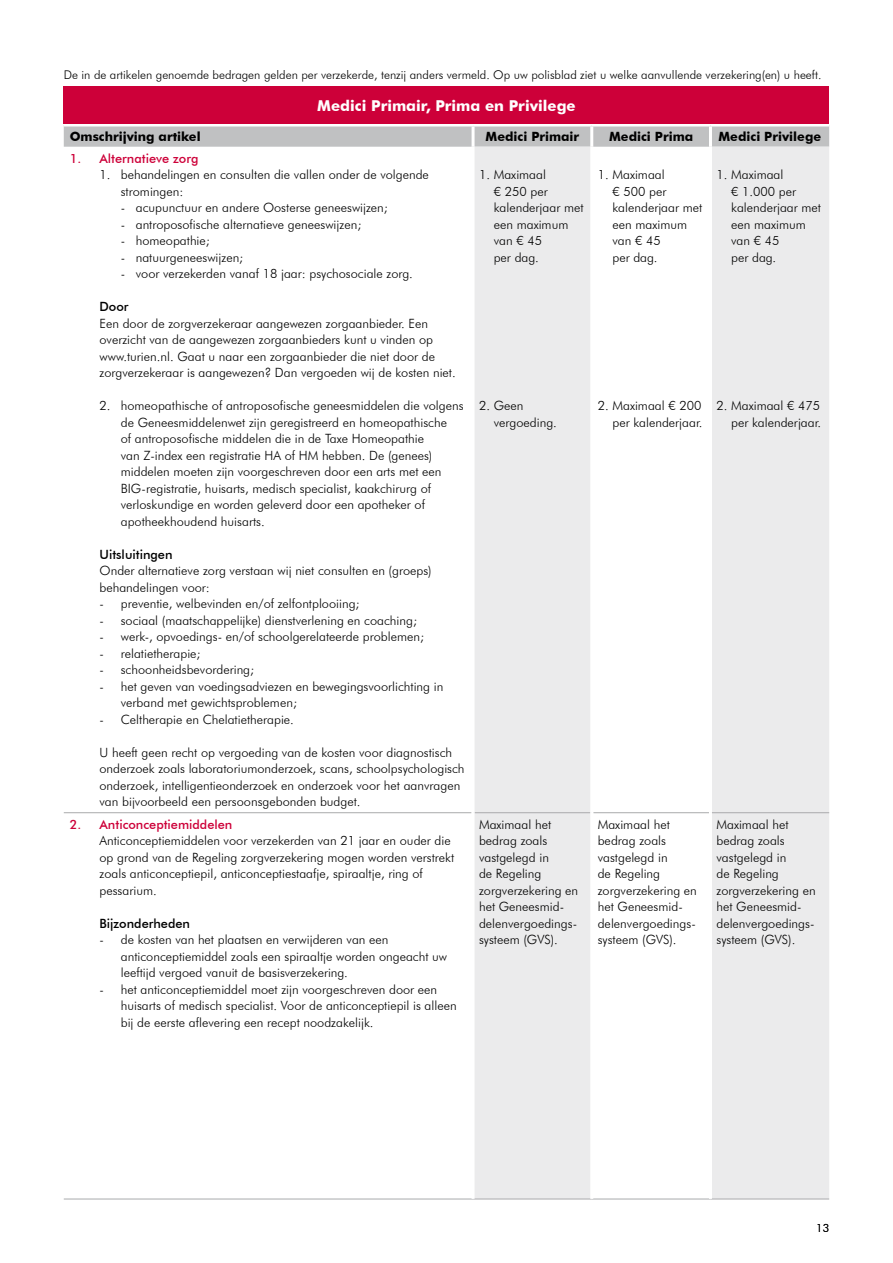
<style>
.page{position:relative;width:893px;height:1263px;background:#fff}
.page>*{position:absolute;margin:0;border:0;box-sizing:border-box;transform-origin:0 0}
.t1{font:700 15px "Futura BT";color:#fff}
.t2{font:300 12.75px/16.5px "Futura BT";color:#000}
.t3{font:700 12.75px "Futura BT";color:#000}
.t4{font:500 12.75px "Futura BT";color:#cd0039}
.t5{font:500 12.75px "Futura BT";color:#000}
.t6{font:300 12px "Futura BT";color:#000}
.t7{font:300 11.25px "Futura BT";color:#000}
</style>
<div class="page">
<svg style="left:64px;top:126px;width:765px;height:21px;background:#c2c3c4"></svg>
<svg style="left:475px;top:147px;width:354px;height:1052px;fill:#ebebec"></svg>
<hr style="left:64px;top:812px;width:408px;height:1px;background:#a9aaac">
<hr style="left:475px;top:812px;width:115px;height:1px;background:#a9aaac">
<hr style="left:593px;top:812px;width:116px;height:1px;background:#a9aaac">
<hr style="left:712px;top:812px;width:117px;height:1px;background:#a9aaac">
<hr style="left:64px;top:1199px;width:409px;height:1px;background:#a9aaac">
<hr style="left:592px;top:1199px;width:118px;height:1px;background:#a9aaac">
<hr style="left:473px;top:1199px;width:119px;height:1px;background:#a9aaac">
<hr style="left:710px;top:1199px;width:119px;height:1px;background:#a9aaac">
<hr style="left:709px;top:147px;width:3px;height:666px;background:#fff">
<hr style="left:709px;top:813px;width:3px;height:386px;background:#fff">
<hr style="left:590px;top:147px;width:3px;height:666px;background:#fff">
<hr style="left:590px;top:813px;width:3px;height:386px;background:#fff">
<hr style="left:472px;top:126px;width:3px;height:21px;background:#fff">
<hr style="left:590px;top:126px;width:3px;height:21px;background:#fff">
<hr style="left:709px;top:126px;width:3px;height:21px;background:#fff">
<div style="left:64px;top:86px;width:765px;height:37px;background:#cd0039"></div>
<p class="t6" style="left:64px;top:67px;width:759px">De in de artikelen genoemde bedragen gelden per verzekerde, tenzij anders vermeld. Op uw polisblad ziet u welke aanvullende verzekering(en) u heeft.</p>
<p class="t1" style="left:317px;top:96px;width:260px">Medici Primair, Prima en Privilege</p>
<p class="t3" style="left:70px;top:128px;width:133px">Omschrijving artikel</p>
<p class="t3" style="left:485px;top:128px;width:95px">Medici Primair</p>
<p class="t3" style="left:609px;top:128px;width:86px">Medici Prima</p>
<p class="t3" style="left:718px;top:128px;width:104px">Medici Privilege</p>
<p class="t4" style="left:70px;top:150px;width:130px">1. Alternatieve zorg</p>
<p class="t2" style="left:121px;top:166px;width:310px;text-indent:-21px">1. behandelingen en consulten die vallen onder de volgende stromingen:</p>
<p class="t2" style="left:121px;top:199px;width:269px">- acupunctuur en andere Oosterse geneeswijzen;</p>
<p class="t2" style="left:121px;top:216px;width:242px">- antroposofische alternatieve geneeswijzen;</p>
<p class="t2" style="left:121px;top:232px;width:91px">- homeopathie;</p>
<p class="t2" style="left:121px;top:249px;width:124px">- natuurgeneeswijzen;</p>
<p class="t2" style="left:121px;top:265px;width:294px">- voor verzekerden vanaf 18 jaar: psychosociale zorg.</p>
<p class="t5" style="left:100px;top:299px;width:31px">Door</p>
<p class="t2" style="left:100px;top:315px;width:358px">Een door de zorgverzekeraar aangewezen zorgaanbieder. Een overzicht van de aangewezen zorgaanbieders kunt u vinden op www.turien.nl. Gaat u naar een zorgaanbieder die niet door de zorgverzekeraar is aangewezen? Dan vergoeden wij de kosten niet.</p>
<p class="t2" style="left:121px;top:397px;width:344px;text-indent:-21px">2. homeopathische of antroposofische geneesmiddelen die volgens de Geneesmiddelenwet zijn geregistreerd en homeopathische<br>of antroposofische middelen die in de Taxe Homeopathie<br>van Z-index een registratie HA of HM hebben. De (genees) middelen moeten zijn voorgeschreven door een arts met een BIG-registratie, huisarts, medisch specialist, kaakchirurg of verloskundige en worden geleverd door een apotheker of apotheekhoudend huisarts.</p>
<p class="t5" style="left:100px;top:546px;width:75px">Uitsluitingen</p>
<p class="t2" style="left:100px;top:562px;width:334px">Onder alternatieve zorg verstaan wij niet consulten en (groeps) behandelingen voor:</p>
<p class="t2" style="left:100px;top:595px;width:262px">- preventie, welbevinden en/of zelfontplooiing;</p>
<p class="t2" style="left:100px;top:612px;width:319px">- sociaal (maatschappelijke) dienstverlening en coaching;</p>
<p class="t2" style="left:100px;top:628px;width:326px">- werk-, opvoedings- en/of schoolgerelateerde problemen;</p>
<p class="t2" style="left:100px;top:645px;width:103px">- relatietherapie;</p>
<p class="t2" style="left:100px;top:661px;width:156px">- schoonheidsbevordering;</p>
<p class="t2" style="left:121px;top:678px;width:324px;text-indent:-21px">- het geven van voedingsadviezen en bewegingsvoorlichting in verband met gewichtsproblemen;</p>
<p class="t2" style="left:100px;top:711px;width:196px">- Celtherapie en Chelatietherapie.</p>
<p class="t2" style="left:100px;top:744px;width:367px">U heeft geen recht op vergoeding van de kosten voor diagnostisch onderzoek zoals laboratoriumonderzoek, scans, schoolpsychologisch onderzoek, intelligentieonderzoek en onderzoek voor het aanvragen van bijvoorbeeld een persoonsgebonden budget.</p>
<p class="t2" style="left:731px;top:166px;width:91px;text-indent:-15px">1. Maximaal<br>€ 1.000 per kalenderjaar met een maximum van € 45<br>per dag.</p>
<p class="t2" style="left:612px;top:166px;width:91px;text-indent:-15px">1. Maximaal<br>€ 500 per kalenderjaar met een maximum van € 45<br>per dag.</p>
<p class="t2" style="left:494px;top:166px;width:91px;text-indent:-15px">1. Maximaal<br>€ 250 per kalenderjaar met een maximum van € 45<br>per dag.</p>
<p class="t2" style="left:716px;top:397px;width:106px;text-align:right">2. Maximaal € 475 per kalenderjaar.</p>
<p class="t2" style="left:598px;top:397px;width:106px;text-align:right">2. Maximaal € 200 per kalenderjaar.</p>
<p class="t2" style="left:494px;top:397px;width:64px;text-indent:-15px">2. Geen vergoeding.</p>
<p class="t4" style="left:70px;top:816px;width:164px">2. Anticonceptiemiddelen</p>
<p class="t2" style="left:100px;top:832px;width:356px">Anticonceptiemiddelen voor verzekerden van 21 jaar en ouder die op grond van de Regeling zorgverzekering mogen worden verstrekt zoals anticonceptiepil, anticonceptiestaafje, spiraaltje, ring of pessarium.</p>
<p class="t5" style="left:100px;top:915px;width:92px">Bijzonderheden</p>
<p class="t2" style="left:121px;top:931px;width:328px;text-indent:-21px">- de kosten van het plaatsen en verwijderen van een anticonceptiemiddel zoals een spiraaltje worden ongeacht uw leeftijd vergoed vanuit de basisverzekering.</p>
<p class="t2" style="left:121px;top:981px;width:337px;text-indent:-21px">- het anticonceptiemiddel moet zijn voorgeschreven door een huisarts of medisch specialist. Voor de anticonceptiepil is alleen bij de eerste aflevering een recept noodzakelijk.</p>
<p class="t2" style="left:479px;top:816px;width:101px">Maximaal het bedrag zoals vastgelegd in<br>de Regeling zorgverzekering en het Geneesmid&shy;delenvergoedings&shy;systeem (GVS).</p>
<p class="t2" style="left:598px;top:816px;width:101px">Maximaal het bedrag zoals vastgelegd in<br>de Regeling zorgverzekering en het Geneesmid&shy;delenvergoedings&shy;systeem (GVS).</p>
<p class="t2" style="left:716px;top:816px;width:101px">Maximaal het bedrag zoals vastgelegd in<br>de Regeling zorgverzekering en het Geneesmid&shy;delenvergoedings&shy;systeem (GVS).</p>
<p class="t7" style="left:816px;top:1221px;width:14px">13</p>
</div>
